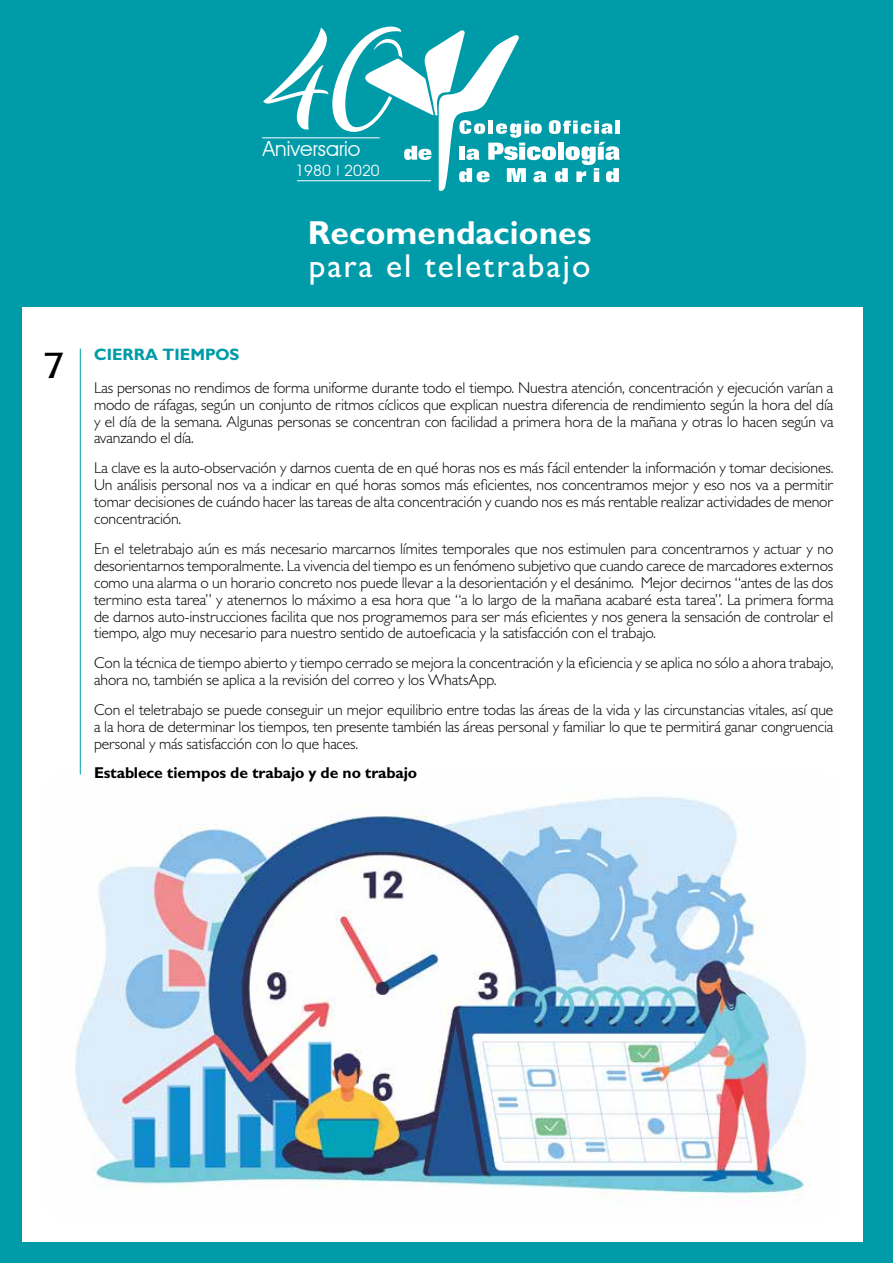
<style>
.page{position:relative;width:893px;height:1263px;background:#009ba8}
.page>*{position:absolute;margin:0;border:0;box-sizing:border-box;transform-origin:0 0}
.t1{font:37.2px "Formata";color:#000}
.t2{font:700 33.45px "Gill Sans MT Pro";color:#fff}
.t3{font:500 33.3px "Gill Sans MT Pro";letter-spacing:.06em;color:#fff}
.t4{font:20.85px "Advantage";color:#fff}
.t5{font:700 16.5px "Gill Sans MT Pro";color:#009ba8}
.t6{font:300 15.75px/17px "Gill Sans MT Pro";letter-spacing:-.01em;color:#000;text-align:justify}
.t7{font:700 15.75px "Gill Sans MT Pro";letter-spacing:-.01em;color:#000}
.t8{font:15.75px "Advantage";color:#fff}
</style>
<div class="page">
<div style="left:23px;top:307px;width:840px;height:935px;background:#fff"></div>
<hr style="left:80px;top:349px;width:1px;height:431px;background:#009ba8">
<svg style="left:263px;top:26px;width:357px;height:165px"></svg>
<hr style="left:262px;top:138px;width:118px;height:1px;background:#fff">
<hr style="left:297px;top:180px;width:134px;height:1px;background:#fff">
<img style="left:75px;top:774px;width:731px;height:424px">
<h1 class="t1" style="left:43px;top:343px;width:23px">7</h1>
<h3 class="t4" style="left:263px;top:136px;width:99px">Aniversario</h3>
<p class="t8" style="left:295px;top:161px;width:86px">1980 2020</p>
<h2 class="t2" style="left:308px;top:212px;width:285px">Recomendaciones</h2>
<h3 class="t3" style="left:309px;top:246px;width:283px">para el teletrabajo</h3>
<p class="t5" style="left:94px;top:344px;width:147px">CIERRA TIEMPOS</p>
<p class="t6" style="left:94px;top:379px;width:741px">Las personas no rendimos de forma uniforme durante todo el tiempo. Nuestra atención, concentración y ejecución varían a modo de ráfagas, según un conjunto de ritmos cíclicos que explican nuestra diferencia de rendimiento según la hora del día y el día de la semana. Algunas personas se concentran con facilidad a primera hora de la mañana y otras lo hacen según va avanzando el día.</p>
<p class="t6" style="left:94px;top:459px;width:741px">La clave es la auto-observación y darnos cuenta de en qué horas nos es más fácil entender la información y tomar decisiones.<br>Un análisis personal nos va a indicar en qué horas somos más eficientes, nos concentramos mejor y eso nos va a permitir tomar decisiones de cuándo hacer las tareas de alta concentración y cuando nos es más rentable realizar actividades de menor concentración.</p>
<p class="t6" style="left:94px;top:540px;width:741px">En el teletrabajo aún es más necesario marcarnos límites temporales que nos estimulen para concentrarnos y actuar y no desorientarnos temporalmente. La vivencia del tiempo es un fenómeno subjetivo que cuando carece de marcadores externos como una alarma o un horario concreto nos puede llevar a la desorientación y el desánimo. Mejor decirnos “antes de las dos termino esta tarea” y atenernos lo máximo a esa hora que “a lo largo de la mañana acabaré esta tarea”. La primera forma de darnos auto-instrucciones facilita que nos programemos para ser más eficientes y nos genera la sensación de controlar el tiempo, algo muy necesario para nuestro sentido de autoeficacia y la satisfacción con el trabajo.</p>
<p class="t6" style="left:94px;top:654px;width:741px">Con la técnica de tiempo abierto y tiempo cerrado se mejora la concentración y la eficiencia y se aplica no sólo a ahora trabajo, ahora no, también se aplica a la revisión del correo y los WhatsApp.</p>
<p class="t6" style="left:94px;top:701px;width:741px">Con el teletrabajo se puede conseguir un mejor equilibrio entre todas las áreas de la vida y las circunstancias vitales, así que a la hora de determinar los tiempos, ten presente también las áreas personal y familiar lo que te permitirá ganar congruencia personal y más satisfacción con lo que haces.</p>
<p class="t7" style="left:94px;top:763px;width:325px">Establece tiempos de trabajo y de no trabajo</p>
</div>
